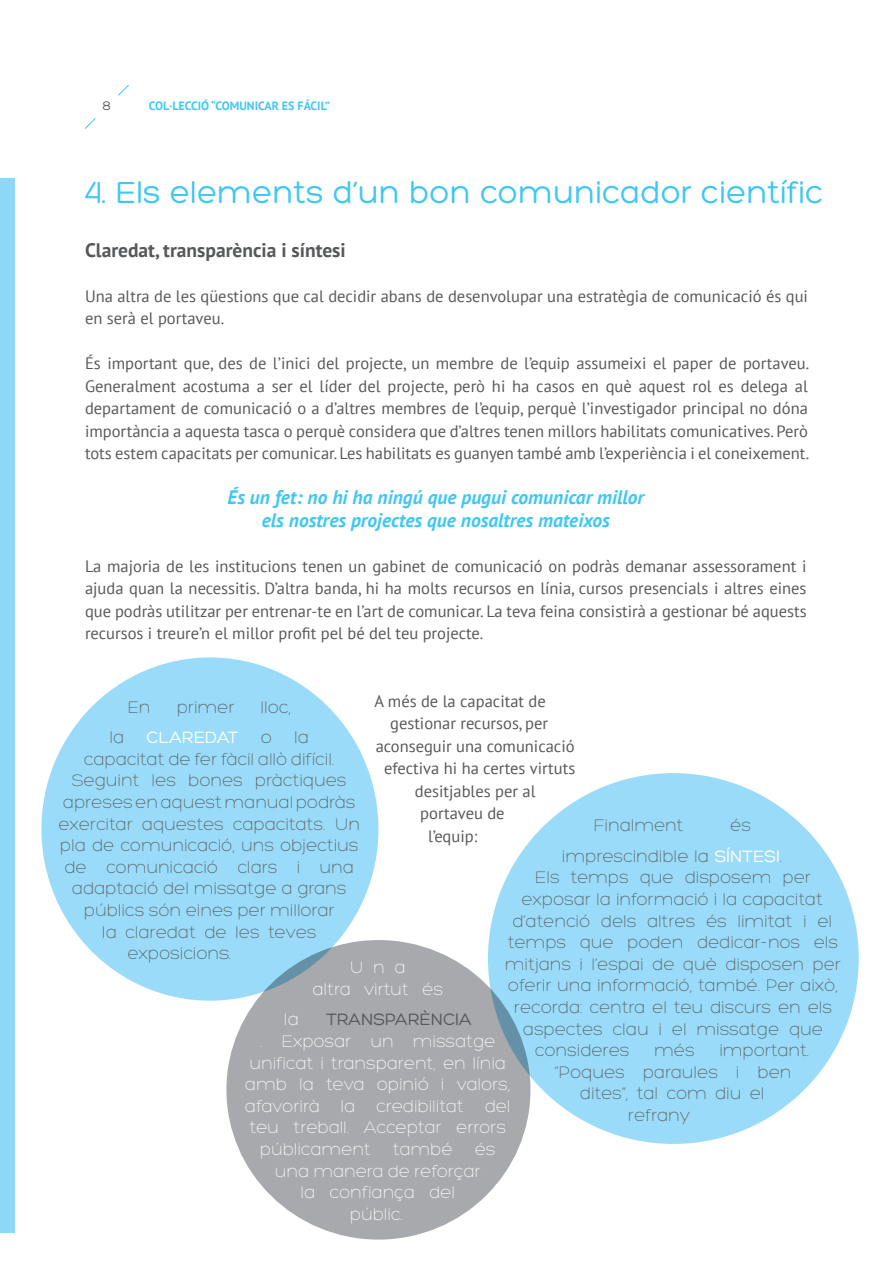
<style>
.page{position:relative;width:893px;height:1263px;background:#fff}
.page>*{position:absolute;margin:0;border:0;box-sizing:border-box;transform-origin:0 0}
.t1{font:33px "Hero";color:#40c7f4}
.t2{font:italic 700 19.5px/22.5px "PT Sans";color:#40c7f4;text-align:center}
.t3{font:700 19.5px "PT Sans";color:#57585a}
.t4{font:300 18px/30.6px "Hero";color:#57585a}
.t5{font:300 18px/21.6px "Hero";color:#fff;text-align:center}
.t6{font:17.85px "Hero";color:#fff}
.t7{font:17.85px "Hero";color:#57585a}
.t8{font:16.5px/22.5px "PT Sans";color:#57585a;text-align:justify}
.t9{font:13.5px "Hero";color:#57585a}
.t10{font:700 12px "PT Sans";color:#40c7f4}
.s1{font-weight:300;font-size:18px;color:#57585a}
.s2{font-weight:400;font-size:17.85px;color:#fff}
</style>
<div class="page">
<div style="left:0;top:179px;width:15px;height:1054px;background:#8dd7f7"></div>
<div style="left:41px;top:657px;width:337px;height:344px;background:#99dbf8;border-radius:50%"></div>
<div style="left:488px;top:773px;width:371px;height:371px;background:#99dbf8;border-radius:50%"></div>
<div style="left:226px;top:940px;width:304px;height:299px;background:#a8a9ad;border-radius:50%"></div>
<svg style="left:84px;top:118px;width:12px;height:11px"></svg>
<svg style="left:118px;top:84px;width:11px;height:12px"></svg>
<p class="t9" style="left:103px;top:99px;width:10px">8</p>
<p class="t10" style="left:149px;top:98px;width:183px">COL·LECCIÓ “COMUNICAR ES FÁCIL”</p>
<h1 class="t1" style="left:85px;top:176px;width:739px">4. Els elements d’un bon comunicador científic</h1>
<p class="t3" style="left:85px;top:237px;width:262px">Claredat, transparència i síntesi</p>
<p class="t8" style="left:85px;top:284px;width:724px">Una altra de les qüestions que cal decidir abans de desenvolupar una estratègia de comunicació és qui en serà el portaveu.</p>
<p class="t8" style="left:85px;top:352px;width:726px">És important que, des de l’inici del projecte, un membre de l’equip assumeixi el paper de portaveu.<br>Generalment acostuma a ser el líder del projecte, però hi ha casos en què aquest rol es delega al departament de comunicació o a d’altres membres de l’equip, perquè l’investigador principal no dóna importància a aquesta tasca o perquè considera que d’altres tenen millors habilitats comunicatives. Però tots estem capacitats per comunicar. Les habilitats es guanyen també amb l’experiència i el coneixement.</p>
<p class="t2" style="left:228px;top:486px;width:418px">És un fet: no hi ha ningú que pugui comunicar millor els nostres projectes que nosaltres mateixos</p>
<p class="t8" style="left:85px;top:554px;width:723px">La majoria de les institucions tenen un gabinet de comunicació on podràs demanar assessorament i ajuda quan la necessitis. D’altra banda, hi ha molts recursos en línia, cursos presencials i altres eines que podràs utilitzar per entrenar-te en l’art de comunicar. La teva feina consistirà a gestionar bé aquests recursos i treure’n el millor profit pel bé del teu projecte.</p>
<p class="t8" style="left:375px;top:689px;width:173px">A més de la capacitat de</p>
<p class="t8" style="left:390px;top:712px;width:160px">gestionar recursos, per</p>
<p class="t8" style="left:376px;top:734px;width:200px">aconseguir una comunicació</p>
<p class="t8" style="left:384px;top:757px;width:193px">efectiva hi ha certes virtuts</p>
<p class="t8" style="left:415px;top:779px;width:122px">desitjables per al</p>
<p class="t8" style="left:420px;top:802px;width:86px">portaveu de</p>
<p class="t8" style="left:428px;top:824px;width:51px">l’equip:</p>
<p class="t4" style="left:127px;top:692px;width:25px">En</p>
<p class="t4" style="left:177px;top:692px;width:59px">primer</p>
<p class="t4" style="left:261px;top:692px;width:32px">lloc,</p>
<p class="t6" style="left:109px;top:728px;width:201px"><span class="s1">la</span> CLAREDAT <span class="s1">o la</span></p>
<p class="t4" style="left:84px;top:744px;width:252px">capacitat de fer fàcil allò difícil.</p>
<p class="t4" style="left:72px;top:765px;width:276px">Seguint les bones pràctiques</p>
<p class="t4" style="left:63px;top:787px;width:294px">apreses en aquest manual podràs</p>
<p class="t4" style="left:58px;top:809px;width:303px">exercitar aquestes capacitats. Un</p>
<p class="t4" style="left:60px;top:830px;width:300px">pla de comunicació, uns objectius</p>
<p class="t4" style="left:64px;top:852px;width:291px">de comunicació clars i una</p>
<p class="t4" style="left:72px;top:873px;width:276px">adaptació del missatge a grans</p>
<p class="t4" style="left:84px;top:895px;width:252px">públics són eines per millorar</p>
<p class="t4" style="left:102px;top:917px;width:216px">la claredat de les teves</p>
<p class="t4" style="left:127px;top:938px;width:105px">exposicions.</p>
<p class="t4" style="left:562px;top:810px;width:222px;text-indent:168px">és imprescindible la <span class="s2">SÍNTESI</span>.</p>
<p class="t4" style="left:535px;top:862px;width:277px">Els temps que disposem per</p>
<p class="t4" style="left:521px;top:884px;width:303px">exposar la informació i la capacitat</p>
<p class="t4" style="left:512px;top:906px;width:321px">d’atenció dels altres és limitat i el</p>
<p class="t4" style="left:508px;top:927px;width:332px">temps que poden dedicar-nos els</p>
<p class="t4" style="left:505px;top:949px;width:338px">mitjans i l’espai de què disposen per</p>
<p class="t4" style="left:508px;top:970px;width:332px">oferir una informació, també. Per això,</p>
<p class="t4" style="left:514px;top:992px;width:320px">recorda: centra el teu discurs en els</p>
<p class="t4" style="left:523px;top:1014px;width:301px">aspectes clau i el missatge que</p>
<p class="t4" style="left:535px;top:1035px;width:96px">consideres</p>
<p class="t4" style="left:654px;top:1035px;width:42px">més</p>
<p class="t4" style="left:719px;top:1035px;width:92px">important.</p>
<p class="t4" style="left:554px;top:1057px;width:238px">“Poques paraules i ben</p>
<p class="t4" style="left:580px;top:1078px;width:186px">dites”, tal com diu el</p>
<p class="t4" style="left:628px;top:1100px;width:63px">refrany</p>
<p class="t4" style="left:593px;top:810px;width:92px">Finalment</p>
<p class="t5" style="left:312px;top:957px;width:132px">Una<br>altra virtut és</p>
<p class="t5" style="left:284px;top:1009px;width:16px">la</p>
<p class="t7" style="left:326px;top:1010px;width:147px">TRANSPARÈNCIA</p>
<p class="t5" style="left:245px;top:1031px;width:267px">. Exposar un missatge unificat i transparent, en línia amb la teva opinió i valors, afavorirà la credibilitat del teu treball. Acceptar errors públicament també és una manera de reforçar<br>la confiança del<br>públic.</p>
</div>
